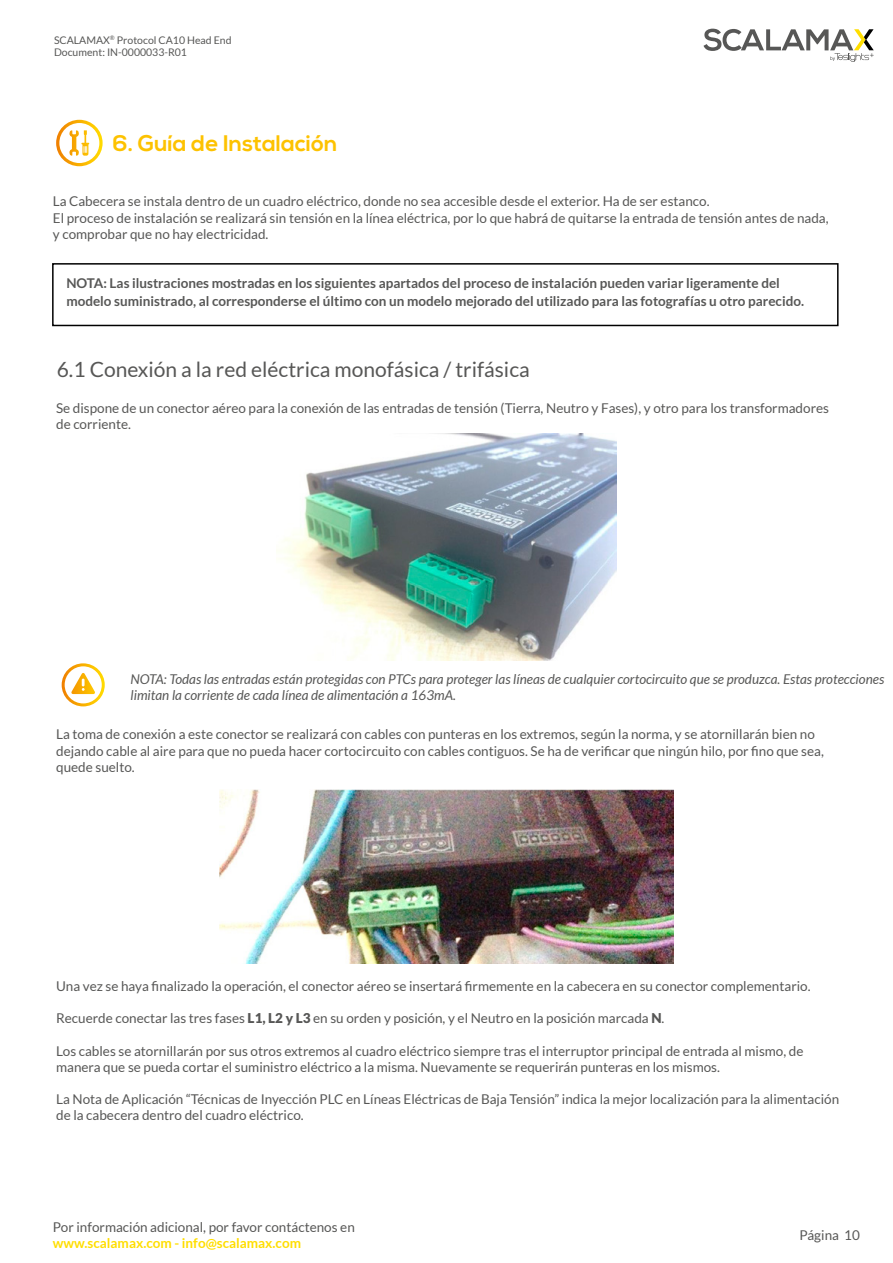
<style>
.page{position:relative;width:893px;height:1263px;background:#fff}
.page>*{position:absolute;margin:0;border:0;box-sizing:border-box;transform-origin:0 0}
.t1{font:700 22.5px "Nexa";color:#fdc200}
.t2{font:21px "Lato";color:#575756}
.t3{font:13.5px/16.2px "Lato";color:#575756}
.t4{font:700 13.5px/18px "Lato";color:#575756}
.t5{font:italic 13.5px/16.2px "Lato";color:#575756}
.t6{font:700 13.5px "Lato";color:#ffde00}
.t7{font:10.5px/12.6px "Lato";color:#575756}
.s1{font-weight:900}
</style>
<div class="page">
<svg style="left:703px;top:29px;width:171px;height:33px"></svg>
<div style="left:52px;top:263px;width:786px;height:63px;border:2px solid #000"></div>
<img style="left:276px;top:434px;width:341px;height:227px">
<img style="left:219px;top:789px;width:455px;height:175px">
<svg style="left:56px;top:120px;width:47px;height:46px"></svg>
<svg style="left:62px;top:663px;width:43px;height:43px"></svg>
<p class="t7" style="left:54px;top:33px;width:179px">SCALAMAX<sup>®</sup> Protocol CA10 Head End<br>Document: IN-0000033-R01</p>
<h1 class="t1" style="left:113px;top:130px;width:226px">6. Guía de Instalación</h1>
<p class="t3" style="left:53px;top:193px;width:777px">La Cabecera se instala dentro de un cuadro eléctrico, donde no sea accesible desde el exterior. Ha de ser estanco.<br>El proceso de instalación se realizará sin tensión en la línea eléctrica, por lo que habrá de quitarse la entrada de tensión antes de nada, y comprobar que no hay electricidad.</p>
<p class="t4" style="left:66px;top:274px;width:739px">NOTA: Las ilustraciones mostradas en los siguientes apartados del proceso de instalación pueden variar ligeramente del modelo suministrado, al corresponderse el último con un modelo mejorado del utilizado para las fotografías u otro parecido.</p>
<h2 class="t2" style="left:57px;top:358px;width:474px">6.1 Conexión a la red eléctrica monofásica / trifásica</h2>
<p class="t3" style="left:56px;top:400px;width:774px">Se dispone de un conector aéreo para la conexión de las entradas de tensión (Tierra, Neutro y Fases), y otro para los transformadores de corriente.</p>
<p class="t5" style="left:131px;top:671px;width:755px">NOTA: Todas las entradas están protegidas con PTCs para proteger las líneas de cualquier cortocircuito que se produzca. Estas protecciones limitan la corriente de cada línea de alimentación a 163mA.</p>
<p class="t3" style="left:56px;top:726px;width:769px">La toma de conexión a este conector se realizará con cables con punteras en los extremos, según la norma, y se atornillarán bien no dejando cable al aire para que no pueda hacer cortocircuito con cables contiguos. Se ha de verificar que ningún hilo, por fino que sea, quede suelto.</p>
<p class="t3" style="left:56px;top:978px;width:756px">Una vez se haya finalizado la operación, el conector aéreo se insertará firmemente en la cabecera en su conector complementario.</p>
<p class="t3" style="left:56px;top:1010px;width:610px">Recuerde conectar las tres fases <span class="s1">L1, L2 y L3</span> en su orden y posición, y el Neutro en la posición marcada <span class="s1">N</span>.</p>
<p class="t3" style="left:56px;top:1042px;width:749px">Los cables se atornillarán por sus otros extremos al cuadro eléctrico siempre tras el interruptor principal de entrada al mismo, de manera que se pueda cortar el suministro eléctrico a la misma. Nuevamente se requerirán punteras en los mismos.</p>
<p class="t3" style="left:56px;top:1091px;width:784px">La Nota de Aplicación “Técnicas de Inyección PLC en Líneas Eléctricas de Baja Tensión” indica la mejor localización para la alimentación de la cabecera dentro del cuadro eléctrico.</p>
<p class="t3" style="left:53px;top:1218px;width:303px">Por información adicional, por favor contáctenos en</p>
<p class="t6" style="left:53px;top:1235px;width:250px">www.scalamax.com - info@scalamax.com</p>
<p class="t3" style="left:799px;top:1226px;width:62px">Página 10</p>
</div>
